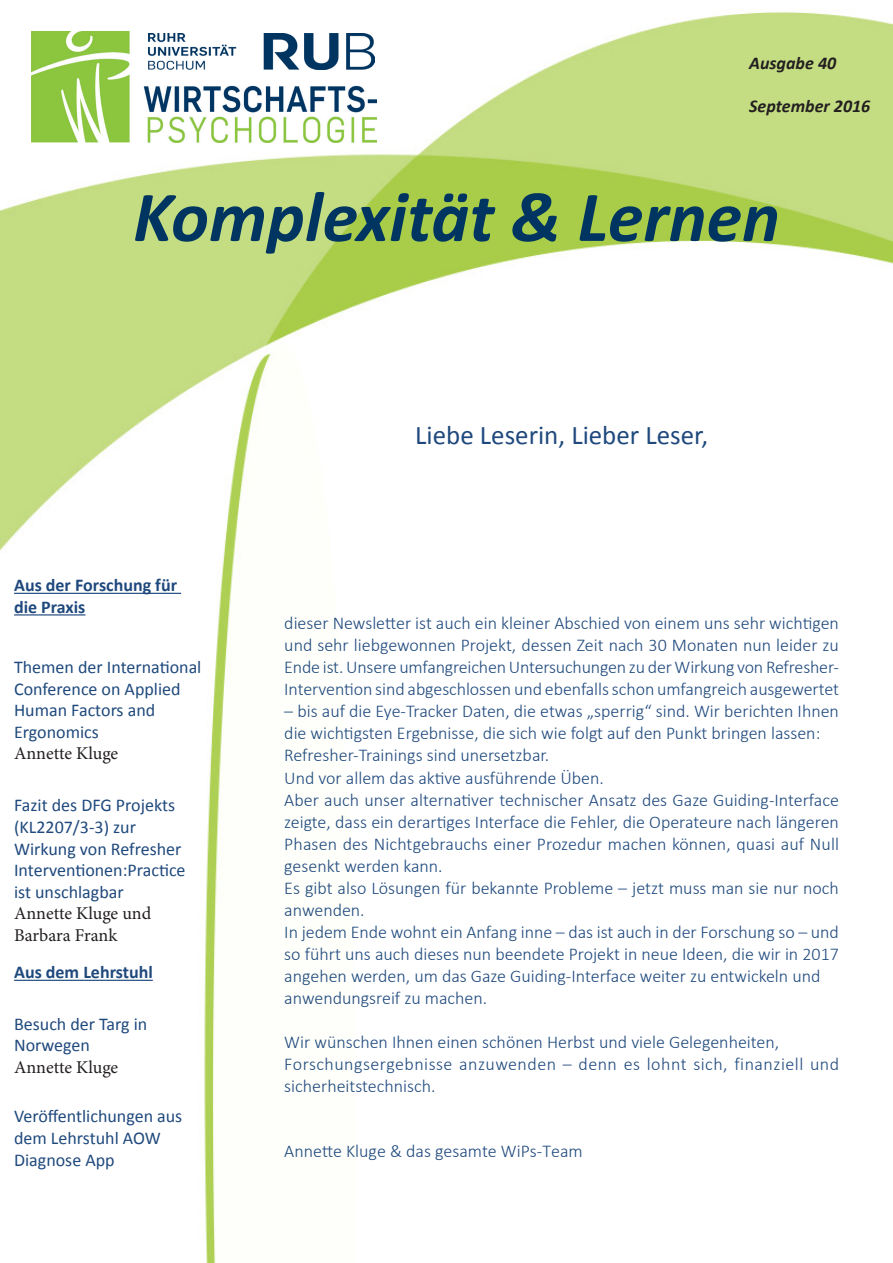
<style>
.page{position:relative;width:893px;height:1263px;background:#fff}
.page>*{position:absolute;margin:0;border:0;box-sizing:border-box;transform-origin:0 0}
.t1{font:italic 700 72px "Calibri";color:#003561}
.t2{font:27px "Calibri";color:#1f497d}
.Blocktext{font:300 18px/22px "Calibri";color:#1f497d;text-align:justify}
.t3{font:18px/21.6px "Calibri";color:#1f497d}
.Blocktext-2{font:300 18px/22px "Calibri";letter-spacing:.025em;color:#1f497d}
.t4{font:18px "Minion Pro";letter-spacing:-.005em;color:#231f20}
.t5{font:700 18px/21.6px "Calibri";color:#1f497d}
.t6{font:italic 700 18px "Calibri";color:#231f20}
</style>
<div class="page">
<img style="left:0;top:12px;width:893px;height:1251px">
<img style="left:32px;top:31px;width:344px;height:112px">
<img style="left:149px;top:33px;width:225px;height:36px">
<hr style="left:14px;top:593px;width:167px;height:1px;background:#1f497d">
<hr style="left:14px;top:614px;width:71px;height:1px;background:#1f497d">
<hr style="left:14px;top:980px;width:139px;height:1px;background:#1f497d">
<p class="t6" style="left:749px;top:51px;width:89px">Ausgabe 40</p>
<p class="t6" style="left:749px;top:95px;width:123px">September 2016</p>
<h1 class="t1" style="left:133px;top:171px;width:648px">Komplexität &amp; Lernen</h1>
<p class="t5" style="left:14px;top:574px;width:164px">Aus der Forschung für die Praxis</p>
<p class="t3" style="left:14px;top:656px;width:189px">Themen der International<br>Conference on Applied<br>Human Factors and<br>Ergonomics</p>
<p class="t4" style="left:14px;top:741px;width:106px">Annette Kluge</p>
<p class="t3" style="left:14px;top:795px;width:173px">Fazit des DFG Projekts (KL2207/3-3) zur<br>Wirkung von Refresher<br>Interventionen:Practice</p>
<p class="t3" style="left:14px;top:881px;width:111px">ist unschlagbar</p>
<p class="t4" style="left:14px;top:901px;width:139px">Annette Kluge und</p>
<p class="t4" style="left:14px;top:923px;width:105px">Barbara Frank</p>
<p class="t5" style="left:14px;top:961px;width:140px">Aus dem Lehrstuhl</p>
<p class="t3" style="left:14px;top:1013px;width:135px">Besuch der Targ in<br>Norwegen</p>
<p class="t4" style="left:14px;top:1055px;width:106px">Annette Kluge</p>
<p class="t3" style="left:14px;top:1106px;width:170px">Veröffentlichungen aus dem Lehrstuhl AOW</p>
<p class="t3" style="left:14px;top:1149px;width:102px">Diagnose App</p>
<p class="t2" style="left:415px;top:418px;width:294px">Liebe Leserin, Lieber Leser,</p>
<p class="Blocktext" style="left:284px;top:612px;width:556px">dieser Newsletter ist auch ein kleiner Abschied von einem uns sehr wichtigen und sehr liebgewonnen Projekt, dessen Zeit nach 30 Monaten nun leider zu Ende ist. Unsere umfangreichen Untersuchungen zu der Wirkung von Refresher-Intervention sind abgeschlossen und ebenfalls schon umfangreich ausgewertet</p>
<p class="Blocktext" style="left:284px;top:700px;width:556px">– bis auf die Eye-Tracker Daten, die etwas „sperrig“ sind. Wir berichten Ihnen die wichtigsten Ergebnisse, die sich wie folgt auf den Punkt bringen lassen:</p>
<p class="Blocktext" style="left:284px;top:744px;width:266px">Refresher-Trainings sind unersetzbar.</p>
<p class="Blocktext" style="left:284px;top:766px;width:321px">Und vor allem das aktive ausführende Üben.</p>
<p class="Blocktext" style="left:284px;top:788px;width:556px">Aber auch unser alternativer technischer Ansatz des Gaze Guiding-Interface zeigte, dass ein derartiges Interface die Fehler, die Operateure nach längeren Phasen des Nichtgebrauchs einer Prozedur machen können, quasi auf Null gesenkt werden kann.</p>
<p class="Blocktext" style="left:284px;top:876px;width:556px">Es gibt also Lösungen für bekannte Probleme – jetzt muss man sie nur noch anwenden.</p>
<p class="Blocktext" style="left:284px;top:920px;width:556px">In jedem Ende wohnt ein Anfang inne – das ist auch in der Forschung so – und so führt uns auch dieses nun beendete Projekt in neue Ideen, die wir in 2017 angehen werden, um das Gaze Guiding-Interface weiter zu entwickeln und</p>
<p class="Blocktext" style="left:284px;top:986px;width:204px">anwendungsreif zu machen.</p>
<p class="Blocktext" style="left:284px;top:1030px;width:496px">Wir wünschen Ihnen einen schönen Herbst und viele Gelegenheiten,</p>
<p class="Blocktext-2" style="left:284px;top:1053px;width:556px">Forschungsergebnisse anzuwenden – denn es lohnt sich, finanziell und sicherheitstechnisch.</p>
<p class="Blocktext" style="left:284px;top:1139px;width:300px">Annette Kluge &amp; das gesamte WiPs-Team</p>
</div>
